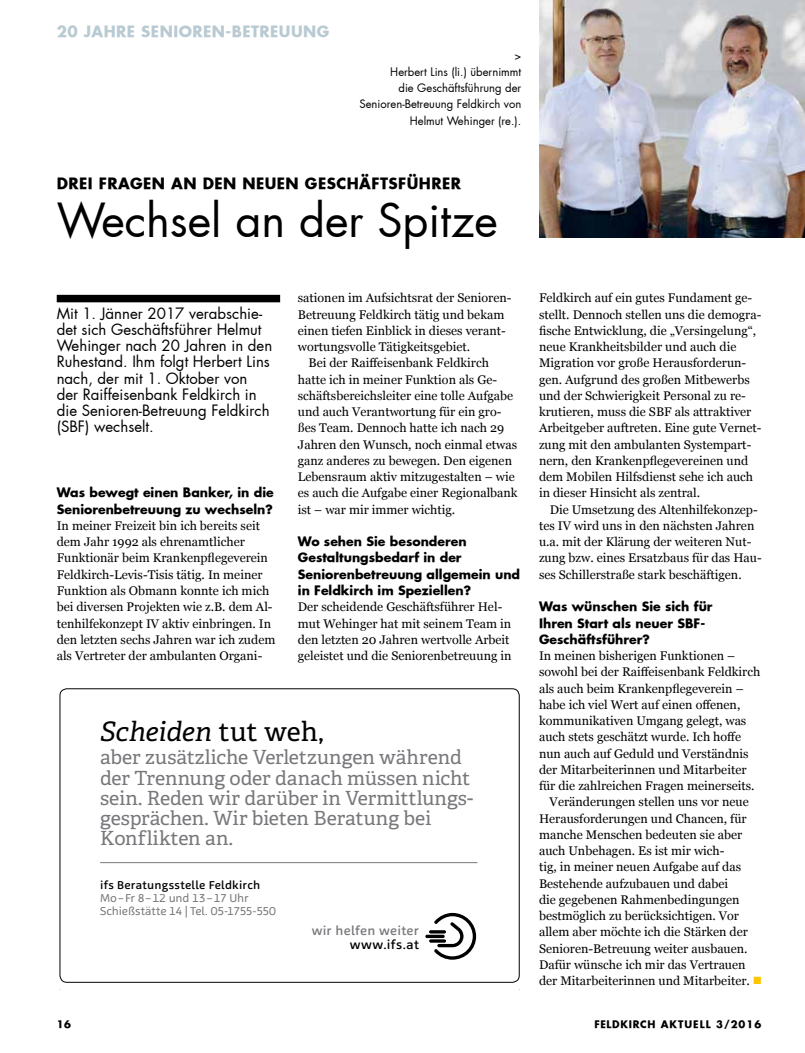
<style>
.page{position:relative;width:805px;height:1053px;background:#fff}
.page>*{position:absolute;margin:0;border:0;box-sizing:border-box;transform-origin:0 0}
.t1{font:45px "Futura";color:#000}
.t2{font:italic 26.88px "Adelle";letter-spacing:-.005em;color:#000}
.t3{font:19.5px/20.1px "Adelle";letter-spacing:-.005em;color:#77787b}
.t4{font:15px/16.2px "Futura";color:#000}
.t5{font:700 15px "Futura";letter-spacing:.03em;color:#000}
.t6{font:700 15px "Futura";letter-spacing:.03em;color:#bacad3}
.t7{font:500 12.88px "Agile";letter-spacing:.02em;color:#77787b}
.t8{font:500 12.88px "Agile";letter-spacing:.045em;color:#000}
.t9{font:12.5px/16.2px "Georgia";color:#000}
.t10{font:700 12.5px/16.2px "Futura";color:#000}
.t11{font:11.62px/12.8px "Agile";letter-spacing:-.015em;color:#77787b}
.t12{font:500 11.62px "Agile";letter-spacing:.025em;color:#000}
.t13{font:11.25px/16.2px "Futura";color:#000;text-align:right}
.t14{font:700 10px "Futura";letter-spacing:.085em;color:#000}
.s1{font-style:normal}
.s2{color:#ffc600}
</style>
<div class="page">
<div style="left:57px;top:295px;width:223px;height:7px;background:#000"></div>
<svg style="left:425px;top:934px;width:19px;height:4px"></svg>
<svg style="left:434px;top:912px;width:42px;height:47px"></svg>
<hr style="left:429px;top:939px;width:17px;height:3px;background:#000;border-radius:2px">
<hr style="left:429px;top:930px;width:17px;height:3px;background:#000;border-radius:2px">
<hr style="left:100px;top:862px;width:377px;height:1px;background:#77787b">
<div style="left:60px;top:688px;width:459px;height:294px;border:1px solid #000;border-radius:7px"></div>
<img style="left:539px;top:0;width:265px;height:237px">
<hr style="left:804px;top:156px;width:1px;height:829px;background:#ffc600">
<p class="t6" style="left:57px;top:21px;width:47px">20 Jahre</p>
<p class="t6" style="left:141px;top:21px;width:102px">Senioren-Betreuu</p>
<p class="t6" style="left:303px;top:21px;width:28px">ng</p>
<p class="t13" style="left:359px;top:47px;width:163px">&gt;<br>Herbert Lins (li.) übernimmt<br>die Geschäftsführung der<br>Senioren-Betreuung Feldkirch von<br>Helmut Wehinger (re.).</p>
<p class="t5" style="left:57px;top:173px;width:21px">Drei</p>
<p class="t5" style="left:99px;top:173px;width:168px">Fragen an den neue</p>
<p class="t5" style="left:285px;top:173px;width:44px">n geschäftsführer</p>
<h1 class="t1" style="left:57px;top:192px;width:442px">Wechsel an der Spitze</h1>
<p class="t4" style="left:57px;top:305px;width:217px">Mit 1. Jänner 2017 verabschie&shy;det sich Geschäftsführer Helmut<br>Wehinger nach 20 Jahren in den<br>Ruhestand. Ihm folgt Herbert Lins nach, der mit 1. Oktober von der Raiffeisenbank Feldkirch in die Senioren-Betreuung Feldkirch (SBF) wechselt.</p>
<p class="t10" style="left:57px;top:484px;width:218px">Was bewegt einen Banker, in die<br>Seniorenbetreuung zu wechseln?</p>
<p class="t9" style="left:57px;top:517px;width:220px">In meiner Freizeit bin ich bereits seit dem Jahr 1992 als ehrenamtlicher Funktionär beim Krankenpflegeverein Feldkirch-Levis-Tisis tätig. In meiner Funktion als Obmann konnte ich mich bei diversen Projekten wie z.B. dem Al&shy;tenhilfekonzept IV aktiv einbringen. In den letzten sechs Jahren war ich zudem als Vertreter der ambulanten Organi-</p>
<p class="t9" style="left:298px;top:290px;width:215px">sationen im Aufsichtsrat der Senioren-</p>
<p class="t9" style="left:298px;top:306px;width:208px">Betreuung Feldkirch tätig und bekam</p>
<p class="t9" style="left:298px;top:322px;width:209px">einen tiefen Einblick in dieses verant-</p>
<p class="t9" style="left:298px;top:339px;width:174px">wortungsvolle Tätigkeitsgebiet.</p>
<p class="t9" style="left:308px;top:355px;width:182px">Bei der Raiffeisenbank Feldkirch</p>
<p class="t9" style="left:298px;top:371px;width:201px">hatte ich in meiner Funktion als Ge-</p>
<p class="t9" style="left:298px;top:387px;width:217px">schäftsbereichsleiter eine tolle Aufgabe</p>
<p class="t9" style="left:298px;top:404px;width:205px">und auch Verantwortung für ein gro-</p>
<p class="t9" style="left:298px;top:420px;width:208px">ßes Team. Dennoch hatte ich nach 29</p>
<p class="t9" style="left:298px;top:436px;width:221px">Jahren den Wunsch, noch einmal etwas</p>
<p class="t9" style="left:298px;top:452px;width:216px">ganz anderes zu bewegen. Den eigenen</p>
<p class="t9" style="left:298px;top:469px;width:218px">Lebensraum aktiv mitzugestalten – wie</p>
<p class="t9" style="left:298px;top:485px;width:221px">es auch die Aufgabe einer Regionalbank</p>
<p class="t9" style="left:298px;top:501px;width:159px">ist – war mir immer wichtig.</p>
<p class="t10" style="left:298px;top:533px;width:224px">Wo sehen Sie besonderen<br>Gestaltungsbedarf in der<br>Seniorenbetreuung allgemein und in Feldkirch im Speziellen?</p>
<p class="t9" style="left:298px;top:599px;width:215px">Der scheidende Geschäftsführer Hel&shy;mut Wehinger hat mit seinem Team in den letzten 20 Jahren wertvolle Arbeit geleistet und die Seniorenbetreuung in</p>
<h2 class="t2" style="left:100px;top:711px;width:225px">Scheiden <span class="s1">tut weh,</span></h2>
<h3 class="t3" style="left:100px;top:746px;width:374px">aber zusätzliche Verletzungen während der Trennung oder danach müssen nicht sein. Reden wir darüber in Vermittlungs&shy;gesprächen. Wir bieten Beratung bei Konflikten an.</h3>
<p class="t12" style="left:100px;top:878px;width:162px">ifs Beratungsstelle Feldkirch</p>
<p class="t11" style="left:100px;top:891px;width:177px">Mo – Fr 8 – 12 und 13 – 17 Uhr<br>Schießstätte 14 | Tel. 05-1755-550</p>
<p class="t7" style="left:311px;top:922px;width:109px">wir helfen weiter</p>
<p class="t8" style="left:350px;top:936px;width:71px">www.ifs.at</p>
<p class="t9" style="left:539px;top:290px;width:224px">Feldkirch auf ein gutes Fundament ge&shy;stellt. Dennoch stellen uns die demogra&shy;fische Entwicklung, die „Versingelung“, neue Krankheitsbilder und auch die Migration vor große Herausforderun&shy;gen. Aufgrund des großen Mitbewerbs und der Schwierigkeit Personal zu re&shy;krutieren, muss die SBF als attraktiver Arbeitgeber auftreten. Eine gute Vernet&shy;zung mit den ambulanten Systempart&shy;nern, den Krankenpflegevereinen und dem Mobilen Hilfsdienst sehe ich auch in dieser Hinsicht als zentral.</p>
<p class="t9" style="left:539px;top:501px;width:224px;text-indent:11px">Die Umsetzung des Altenhilfekonzep&shy;tes IV wird uns in den nächsten Jahren u.a. mit der Klärung der weiteren Nut&shy;zung bzw. eines Ersatzbaus für das Hau&shy;ses Schillerstraße stark beschäftigen.</p>
<p class="t10" style="left:539px;top:598px;width:175px">Was wünschen Sie sich für<br>Ihren Start als neuer SBF-<br>Geschäftsführer?</p>
<p class="t9" style="left:539px;top:647px;width:198px">In meinen bisherigen Funktionen –</p>
<p class="t9" style="left:539px;top:664px;width:223px">sowohl bei der Raiffeisenbank Feldkirch</p>
<p class="t9" style="left:539px;top:680px;width:206px">als auch beim Krankenpflegeverein –</p>
<p class="t9" style="left:539px;top:696px;width:203px">habe ich viel Wert auf einen offenen,</p>
<p class="t9" style="left:539px;top:712px;width:209px">kommunikativen Umgang gelegt, was</p>
<p class="t9" style="left:539px;top:729px;width:203px">auch stets geschätzt wurde. Ich hoffe</p>
<p class="t9" style="left:539px;top:745px;width:211px">nun auch auf Geduld und Verständnis</p>
<p class="t9" style="left:539px;top:761px;width:209px">der Mitarbeiterinnen und Mitarbeiter</p>
<p class="t9" style="left:539px;top:777px;width:217px">für die zahlreichen Fragen meinerseits.</p>
<p class="t9" style="left:549px;top:794px;width:200px">Veränderungen stellen uns vor neue</p>
<p class="t9" style="left:539px;top:810px;width:209px">Herausforderungen und Chancen, für</p>
<p class="t9" style="left:539px;top:826px;width:205px">manche Menschen bedeuten sie aber</p>
<p class="t9" style="left:539px;top:842px;width:187px">auch Unbehagen. Es ist mir wich-</p>
<p class="t9" style="left:539px;top:859px;width:203px">tig, in meiner neuen Aufgabe auf das</p>
<p class="t9" style="left:539px;top:875px;width:191px">Bestehende aufzubauen und dabei</p>
<p class="t9" style="left:539px;top:891px;width:202px">die gegebenen Rahmenbedingungen</p>
<p class="t9" style="left:539px;top:907px;width:201px">bestmöglich zu berücksichtigen. Vor</p>
<p class="t9" style="left:539px;top:924px;width:210px">allem aber möchte ich die Stärken der</p>
<p class="t9" style="left:539px;top:940px;width:210px">Senioren-Betreuung weiter ausbauen.</p>
<p class="t9" style="left:539px;top:956px;width:208px">Dafür wünsche ich mir das Vertrauen</p>
<p class="t9" style="left:539px;top:972px;width:225px">der Mitarbeiterinnen und Mitarbeiter. <span class="s2">■</span></p>
<p class="t14" style="left:57px;top:1017px;width:16px">16</p>
<p class="t14" style="left:594px;top:1017px;width:168px">FELDKIRCH AKTUELL 3/2016</p>
</div>
